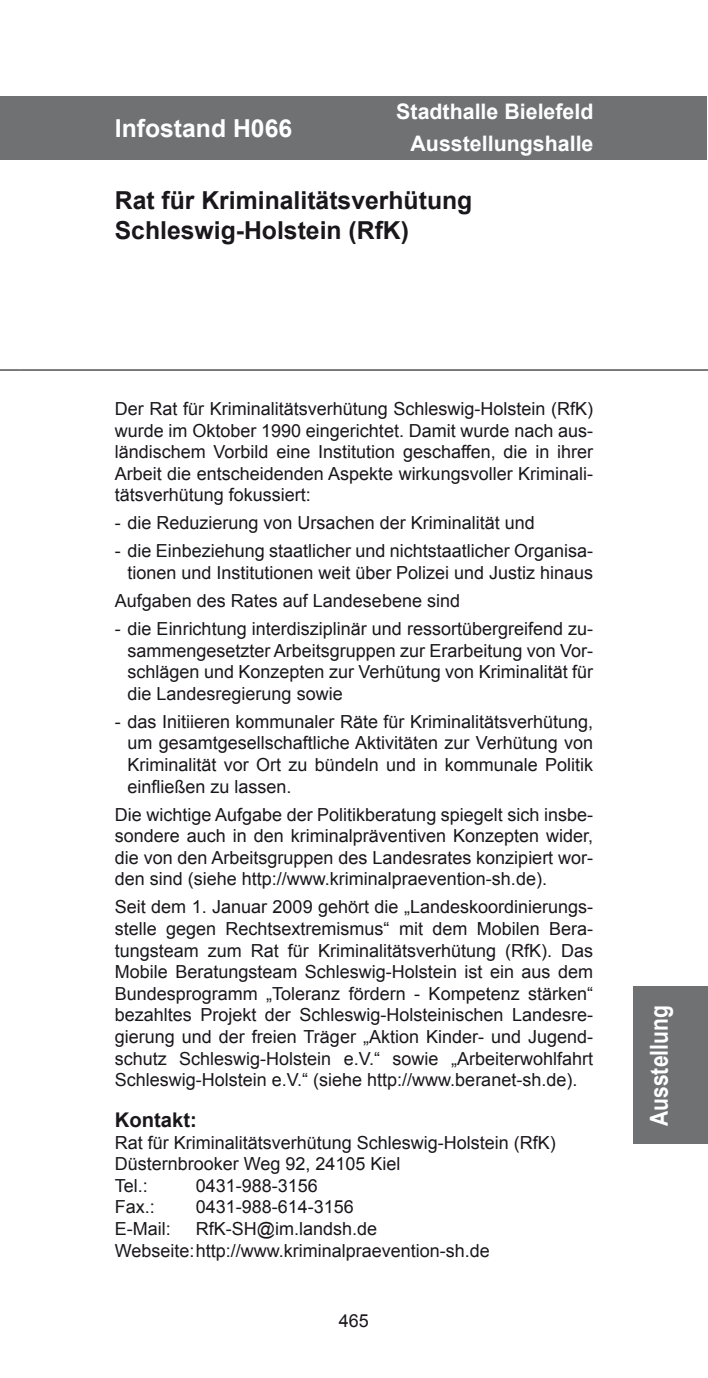
<style>
.page{position:relative;width:708px;height:1378px;background:#fff}
.page>*{position:absolute;margin:0;border:0;box-sizing:border-box;transform-origin:0 0}
.t1{font:700 24.75px/29.7px "Arial";color:#1a171c}
.t2{font:700 24.75px "Arial";color:#fff}
.t3{font:700 24.75px "Arial";color:#fff;scale:.85 1}
.t4{font:700 21.38px/31.9px "Arial";color:#fff;text-align:right}
.t5{font:700 20.25px "Arial";color:#1a171c}
.t6{font:18px/21.6px "Arial";color:#1a171c;text-align:justify}
</style>
<div class="page">
<div style="left:0;top:96px;width:19px;height:63px;background:#707173"></div>
<div style="left:19px;top:96px;width:688px;height:63px;background:#707173"></div>
<svg style="left:0;top:369px;width:19px;height:1px"></svg>
<div style="left:634px;top:987px;width:74px;height:157px;background:#707173"></div>
<hr style="left:19px;top:369px;width:689px;height:1px;background:#1a171c">
<h1 class="t2" style="left:115px;top:111px;width:179px">Infostand H066</h1>
<p class="t4" style="left:396px;top:96px;width:199px">Stadthalle Bielefeld<br>Ausstellungshalle</p>
<h1 class="t1" style="left:115px;top:187px;width:359px">Rat für Kriminalitätsverhütung<br>Schleswig-Holstein (RfK)</h1>
<p class="t6" style="left:115px;top:398px;width:480px">Der Rat für Kriminalitätsverhütung Schleswig-Holstein (RfK) wurde im Oktober 1990 eingerichtet. Damit wurde nach aus&shy;ländischem Vorbild eine Institution geschaffen, die in ihrer Arbeit die entscheidenden Aspekte wirkungsvoller Kriminali&shy;tätsverhütung fokussiert:</p>
<p class="t6" style="left:115px;top:512px;width:421px">- die Reduzierung von Ursachen der Kriminalität und</p>
<p class="t6" style="left:115px;top:540px;width:480px;text-align:right">- die Einbeziehung staatlicher und nichtstaatlicher Organisa&shy;tionen und Institutionen weit über Polizei und Justiz hinaus</p>
<p class="t6" style="left:115px;top:590px;width:347px">Aufgaben des Rates auf Landesebene sind</p>
<p class="t6" style="left:128px;top:618px;width:467px;text-indent:-13px">- die Einrichtung interdisziplinär und ressortübergreifend zu&shy;sammengesetzter Arbeitsgruppen zur Erarbeitung von Vor&shy;schlägen und Konzepten zur Verhütung von Kriminalität für die Landesregierung sowie</p>
<p class="t6" style="left:128px;top:711px;width:467px;text-indent:-13px">- das Initiieren kommunaler Räte für Kriminalitätsverhütung, um gesamtgesellschaftliche Aktivitäten zur Verhütung von Kriminalität vor Ort zu bündeln und in kommunale Politik einfließen zu lassen.</p>
<p class="t6" style="left:115px;top:803px;width:480px">Die wichtige Aufgabe der Politikberatung spiegelt sich insbe&shy;sondere auch in den kriminalpräventiven Konzepten wider, die von den Arbeitsgruppen des Landesrates konzipiert wor&shy;den sind (siehe http://www.kriminalpraevention-sh.de).</p>
<p class="t6" style="left:115px;top:896px;width:480px">Seit dem 1. Januar 2009 gehört die „Landeskoordinierungs&shy;stelle gegen Rechtsextremismus“ mit dem Mobilen Bera&shy;tungsteam zum Rat für Kriminalitätsverhütung (RfK). Das Mobile Beratungsteam Schleswig-Holstein ist ein aus dem Bundesprogramm „Toleranz fördern - Kompetenz stärken“ bezahltes Projekt der Schleswig-Holsteinischen Landesre&shy;gierung und der freien Träger „Aktion Kinder- und Jugend&shy;schutz Schleswig-Holstein e.V.“ sowie „Arbeiterwohlfahrt Schleswig-Holstein e.V.“ (siehe http://www.beranet-sh.de).</p>
<p class="t5" style="left:115px;top:1106px;width:84px">Kontakt:</p>
<p class="t6" style="left:115px;top:1131px;width:443px;text-align:left">Rat für Kriminalitätsverhütung Schleswig-Holstein (RfK)<br>Düsternbrooker Weg 92, 24105 Kiel<br>Tel.:</p>
<p class="t6" style="left:196px;top:1174px;width:124px">0431-988-3156</p>
<p class="t6" style="left:115px;top:1196px;width:42px">Fax.:</p>
<p class="t6" style="left:196px;top:1196px;width:160px">0431-988-614-3156</p>
<p class="t6" style="left:115px;top:1218px;width:57px">E-Mail:</p>
<p class="t6" style="left:115px;top:1218px;width:377px;text-indent:81px">RfK-SH@im.landsh.de<br>Webseite:http://www.kriminalpraevention-sh.de</p>
<p class="t6" style="left:339px;top:1310px;width:32px">465</p>
<h1 class="t3" style="left:642px;top:1126px;width:143px;rotate:-90deg">Ausstellung</h1>
</div>
